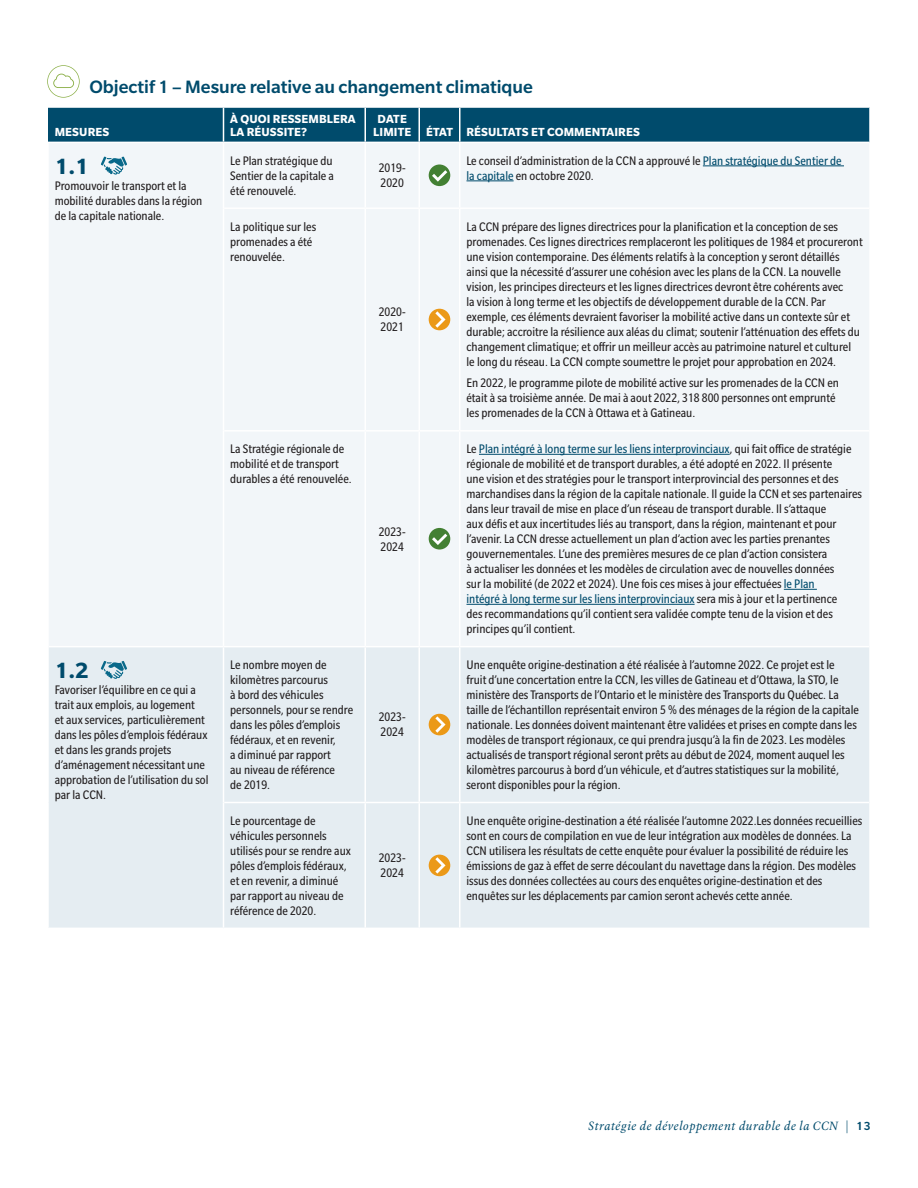
<style>
.page{position:relative;width:918px;height:1188px;background:#fff}
.page>*{position:absolute;margin:0;border:0;box-sizing:border-box;transform-origin:0 0}
.TABLE_goal___FR{font:700 24px "Slate Std";color:#004b6c}
.ACTIONS_sub__goals{font:500 19.5px "Slate Std";color:#004b6c}
.TABLE_body_FR{font:condensed 13.5px/15px "Slate Std";color:#231f20}
.TABLE_heading_FR{font:700 12.75px/12.8px "Slate Std";letter-spacing:.01em;color:#fff}
.t1{font:italic 12.75px "Laurentian Std";letter-spacing:.05em;color:#004b6c}
.s1{color:#004b6c}
.s2{font-family:"Slate Std";font-weight:500;font-style:normal}
</style>
<div class="page">
<svg style="left:47px;top:65px;width:33px;height:33px"></svg>
<div style="left:48px;top:108px;width:821px;height:34px;background:#004b6c"></div>
<div style="left:49px;top:143px;width:820px;height:503px;background:#f2f6f9"></div>
<div style="left:49px;top:647px;width:820px;height:281px;background:#e5edf2"></div>
<hr style="left:223px;top:108px;width:1px;height:34px;background:#fff">
<hr style="left:364px;top:108px;width:2px;height:34px;background:#fff">
<hr style="left:418px;top:108px;width:2px;height:34px;background:#fff">
<hr style="left:459px;top:108px;width:1px;height:34px;background:#fff">
<hr style="left:223px;top:143px;width:1px;height:65px;background:#fff">
<hr style="left:364px;top:143px;width:2px;height:64px;background:#fff">
<hr style="left:418px;top:143px;width:2px;height:64px;background:#fff">
<hr style="left:459px;top:143px;width:1px;height:64px;background:#fff">
<hr style="left:223px;top:208px;width:1px;height:223px;background:#fff">
<hr style="left:364px;top:209px;width:2px;height:221px;background:#fff">
<hr style="left:418px;top:209px;width:2px;height:221px;background:#fff">
<hr style="left:459px;top:209px;width:1px;height:221px;background:#fff">
<hr style="left:223px;top:431px;width:1px;height:215px;background:#fff">
<hr style="left:364px;top:432px;width:2px;height:214px;background:#fff">
<hr style="left:418px;top:432px;width:2px;height:214px;background:#fff">
<hr style="left:459px;top:432px;width:1px;height:214px;background:#fff">
<hr style="left:223px;top:647px;width:1px;height:155px;background:#fff">
<hr style="left:364px;top:647px;width:2px;height:155px;background:#fff">
<hr style="left:223px;top:802px;width:1px;height:126px;background:#fff">
<hr style="left:364px;top:803px;width:2px;height:125px;background:#fff">
<hr style="left:224px;top:207px;width:141px;height:2px;background:#fff">
<hr style="left:365px;top:207px;width:54px;height:2px;background:#fff">
<hr style="left:419px;top:207px;width:41px;height:2px;background:#fff">
<hr style="left:460px;top:207px;width:409px;height:2px;background:#fff">
<hr style="left:224px;top:430px;width:141px;height:2px;background:#fff">
<hr style="left:365px;top:430px;width:54px;height:2px;background:#fff">
<hr style="left:419px;top:430px;width:41px;height:2px;background:#fff">
<hr style="left:460px;top:430px;width:409px;height:2px;background:#fff">
<hr style="left:224px;top:802px;width:141px;height:1px;background:#fff">
<hr style="left:365px;top:802px;width:54px;height:1px;background:#fff">
<hr style="left:460px;top:802px;width:409px;height:1px;background:#fff">
<hr style="left:418px;top:647px;width:2px;height:155px;background:#fff">
<hr style="left:459px;top:647px;width:1px;height:155px;background:#fff">
<hr style="left:419px;top:802px;width:41px;height:1px;background:#fff">
<hr style="left:418px;top:803px;width:2px;height:125px;background:#fff">
<hr style="left:459px;top:803px;width:1px;height:125px;background:#fff">
<svg style="left:101px;top:156px;width:26px;height:19px"></svg>
<div style="left:429px;top:164px;width:21px;height:22px;background:#438033;border-radius:50%"></div>
<svg style="left:432px;top:170px;width:15px;height:12px"></svg>
<hr style="left:703px;top:166px;width:141px;height:1px;background:#004b6c">
<hr style="left:466px;top:181px;width:48px;height:1px;background:#004b6c">
<div style="left:429px;top:309px;width:21px;height:21px;background:#eb9918;border-radius:50%"></div>
<svg style="left:435px;top:311px;width:11px;height:17px"></svg>
<div style="left:429px;top:528px;width:21px;height:22px;background:#438033;border-radius:50%"></div>
<svg style="left:432px;top:534px;width:15px;height:11px"></svg>
<hr style="left:479px;top:454px;width:251px;height:1px;background:#004b6c">
<hr style="left:784px;top:589px;width:33px;height:1px;background:#004b6c">
<hr style="left:466px;top:604px;width:229px;height:1px;background:#004b6c">
<svg style="left:101px;top:661px;width:26px;height:18px"></svg>
<div style="left:429px;top:714px;width:21px;height:21px;background:#eb9918;border-radius:50%"></div>
<svg style="left:435px;top:716px;width:11px;height:17px"></svg>
<div style="left:429px;top:855px;width:21px;height:21px;background:#eb9918;border-radius:50%"></div>
<svg style="left:435px;top:857px;width:11px;height:17px"></svg>
<p class="ACTIONS_sub__goals" style="left:89px;top:77px;width:445px">Objectif 1 – Mesure relative au changement climatique</p>
<p class="TABLE_heading_FR" style="left:55px;top:125px;width:56px">MESURES</p>
<p class="TABLE_heading_FR" style="left:230px;top:112px;width:127px">À QUOI RESSEMBLERA<br>LA RÉUSSITE?</p>
<p class="TABLE_heading_FR" style="left:373px;top:112px;width:39px;text-align:center">DATE<br>LIMITE</p>
<p class="TABLE_heading_FR" style="left:426px;top:125px;width:28px">ÉTAT</p>
<p class="TABLE_heading_FR" style="left:466px;top:125px;width:175px">RÉSULTATS ET COMMENTAIRES</p>
<p class="TABLE_goal___FR" style="left:55px;top:153px;width:36px">1.1</p>
<p class="TABLE_body_FR" style="left:55px;top:178px;width:149px">Promouvoir le transport et la mobilité durables dans la région de la capitale nationale.</p>
<p class="TABLE_goal___FR" style="left:55px;top:658px;width:36px">1.2</p>
<p class="TABLE_body_FR" style="left:55px;top:682px;width:155px">Favoriser l’équilibre en ce qui a trait aux emplois, au logement<br>et aux services, particulièrement dans les pôles d’emplois fédéraux et dans les grands projets d’aménagement nécessitant une approbation de l’utilisation du sol par la CCN.</p>
<p class="TABLE_body_FR" style="left:230px;top:153px;width:105px;text-align:justify">Le Plan stratégique du Sentier de la capitale a été renouvelé.</p>
<p class="TABLE_body_FR" style="left:379px;top:160px;width:28px">2019‑<br>2020</p>
<p class="TABLE_body_FR" style="left:466px;top:153px;width:377px">Le conseil d’administration de la CCN a approuvé le <span class="s1">Plan stratégique du Sentier de la capitale</span> en octobre 2020.</p>
<p class="TABLE_body_FR" style="left:230px;top:219px;width:87px">La politique sur les promenades a été renouvelée.</p>
<p class="TABLE_body_FR" style="left:466px;top:219px;width:398px">La CCN prépare des lignes directrices pour la planification et la conception de ses promenades. Ces lignes directrices remplaceront les politiques de 1984 et procureront une vision contemporaine. Des éléments relatifs à la conception y seront détaillés ainsi que la nécessité d’assurer une cohésion avec les plans de la CCN. La nouvelle vision, les principes directeurs et les lignes directrices devront être cohérents avec<br>la vision à long terme et les objectifs de développement durable de la CCN. Par exemple, ces éléments devraient favoriser la mobilité active dans un contexte sûr et durable; accroitre la résilience aux aléas du climat; soutenir l’atténuation des effets du changement climatique; et offrir un meilleur accès au patrimoine naturel et culturel le long du réseau. La CCN compte soumettre le projet pour approbation en 2024.</p>
<p class="TABLE_body_FR" style="left:466px;top:375px;width:374px">En 2022, le programme pilote de mobilité active sur les promenades de la CCN en était à sa troisième année. De mai à aout 2022, 318 800 personnes ont emprunté les promenades de la CCN à Ottawa et à Gatineau.</p>
<p class="TABLE_body_FR" style="left:379px;top:305px;width:28px">2020‑<br>2021</p>
<p class="TABLE_body_FR" style="left:230px;top:441px;width:123px">La Stratégie régionale de mobilité et de transport durables a été renouvelée.</p>
<p class="TABLE_body_FR" style="left:379px;top:524px;width:28px">2023‑<br>2024</p>
<p class="TABLE_body_FR" style="left:230px;top:657px;width:124px">Le nombre moyen de kilomètres parcourus<br>à bord des véhicules personnels, pour se rendre dans les pôles d’emplois fédéraux, et en revenir,<br>a diminué par rapport<br>au niveau de référence<br>de 2019.</p>
<p class="TABLE_body_FR" style="left:230px;top:813px;width:122px">Le pourcentage de véhicules personnels utilisés pour se rendre aux pôles d’emplois fédéraux, et en revenir, a diminué par rapport au niveau de référence de 2020.</p>
<p class="TABLE_body_FR" style="left:379px;top:710px;width:28px">2023‑<br>2024</p>
<p class="TABLE_body_FR" style="left:379px;top:850px;width:28px">2023‑<br>2024</p>
<p class="TABLE_body_FR" style="left:466px;top:441px;width:397px">Le <span class="s1">Plan intégré à long terme sur les liens interprovinciaux</span>, qui fait office de stratégie régionale de mobilité et de transport durables, a été adopté en 2022. Il présente<br>une vision et des stratégies pour le transport interprovincial des personnes et des marchandises dans la région de la capitale nationale. Il guide la CCN et ses partenaires dans leur travail de mise en place d’un réseau de transport durable. Il s’attaque<br>aux défis et aux incertitudes liés au transport, dans la région, maintenant et pour l’avenir. La CCN dresse actuellement un plan d’action avec les parties prenantes gouvernementales. L’une des premières mesures de ce plan d’action consistera<br>à actualiser les données et les modèles de circulation avec de nouvelles données<br>sur la mobilité (de 2022 et 2024). Une fois ces mises à jour effectuées <span class="s1">le Plan<br>intégré à long terme sur les liens interprovinciaux</span> sera mis à jour et la pertinence<br>des recommandations qu’il contient sera validée compte tenu de la vision et des principes qu’il contient.</p>
<p class="TABLE_body_FR" style="left:466px;top:657px;width:394px">Une enquête origine‑destination a été réalisée à l’automne 2022. Ce projet est le<br>fruit d’une concertation entre la CCN, les villes de Gatineau et d’Ottawa, la STO, le ministère des Transports de l’Ontario et le ministère des Transports du Québec. La taille de l’échantillon représentait environ 5 % des ménages de la région de la capitale nationale. Les données doivent maintenant être validées et prises en compte dans les modèles de transport régionaux, ce qui prendra jusqu’à la fin de 2023. Les modèles actualisés de transport régional seront prêts au début de 2024, moment auquel les kilomètres parcourus à bord d’un véhicule, et d’autres statistiques sur la mobilité, seront disponibles pour la région.</p>
<p class="TABLE_body_FR" style="left:466px;top:813px;width:397px">Une enquête origine‑destination a été réalisée l’automne 2022.Les données recueillies sont en cours de compilation en vue de leur intégration aux modèles de données. La CCN utilisera les résultats de cette enquête pour évaluer la possibilité de réduire les émissions de gaz à effet de serre découlant du navettage dans la région. Des modèles issus des données collectées au cours des enquêtes origine‑destination et des enquêtes sur les déplacements par camion seront achevés cette année.</p>
<p class="t1" style="left:589px;top:1119px;width:284px">Stratégie de développement durable de la CCN | <span class="s2">13</span></p>
</div>
